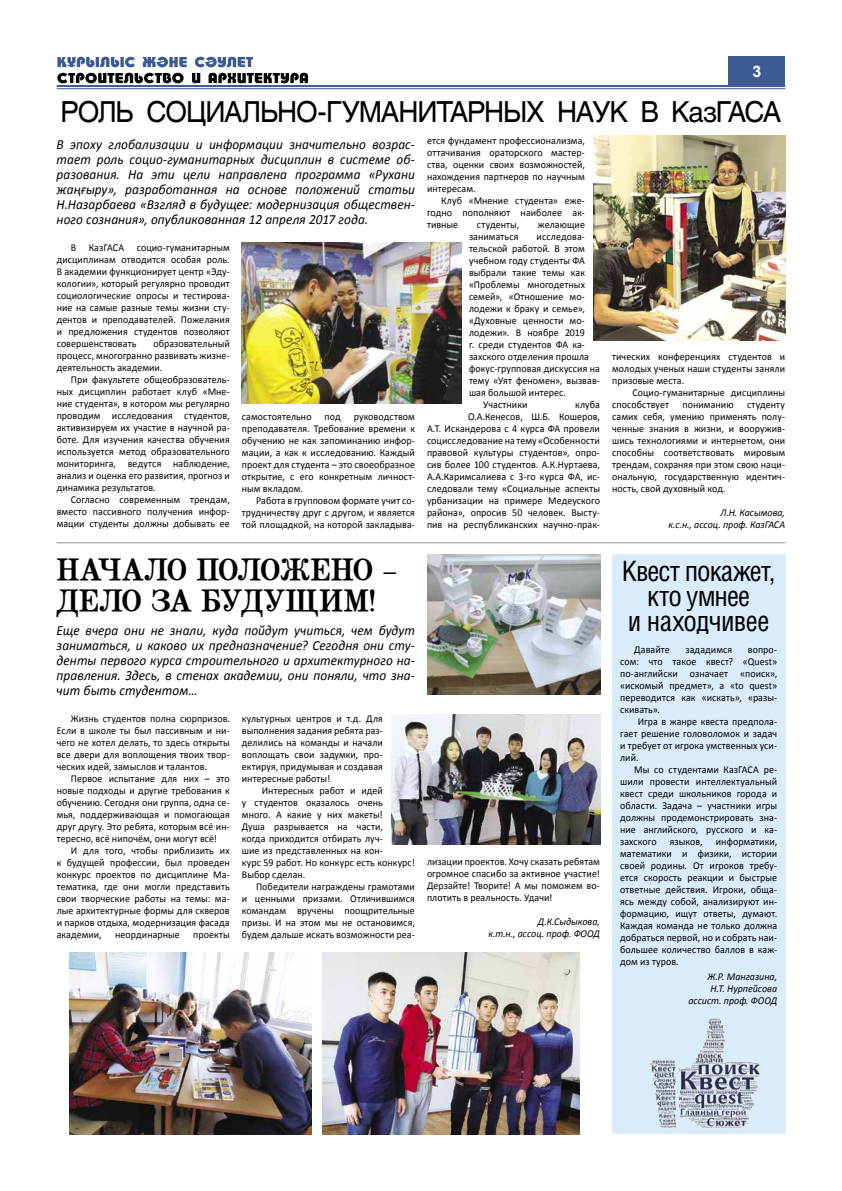
<style>
.page{position:relative;width:842px;height:1191px;background:#fff}
.page>*{position:absolute;margin:0;border:0;box-sizing:border-box;transform-origin:0 0}
.t1{font:700 30px/31px "Century.kz";letter-spacing:-.01em;color:#000}
.t2{font:29px "AG Helvetica Cyr Roman";letter-spacing:-.04em;color:#000;scale:.96 1}
.t3{font:27px/25px "AG Letterica Condensed C";letter-spacing:-.03em;color:#000;text-align:center}
.t4{font:700 16px "Arial";color:#fff}
.t5{font:italic 14px/15px "Calibri";letter-spacing:.005em;color:#000;text-align:justify;scale:.95 1}
.t6{font:10.5px/12px "Calibri";letter-spacing:.005em;color:#000;text-align:justify;scale:.95 1}
.t7{font:italic 10.5px/12px "Calibri";color:#000;text-align:right;scale:.95 1}
.s1{font-family:"Minion Pro";font-weight:400}
</style>
<div class="page">
<div style="left:729px;top:57px;width:56px;height:28px;background:#3e5a93"></div>
<svg style="left:57px;top:73px;width:251px;height:10px"></svg>
<svg style="left:57px;top:57px;width:196px;height:10px"></svg>
<hr style="left:57px;top:85px;width:728px;height:2px;background:#3e5a93">
<hr style="left:57px;top:88px;width:728px;height:1px;background:#3e5a93">
<div style="left:612px;top:554px;width:173px;height:580px;background:#daebfa"></div>
<hr style="left:57px;top:542px;width:728px;height:1px;background:#939393">
<img style="left:594px;top:136px;width:191px;height:204px">
<img style="left:242px;top:243px;width:219px;height:160px">
<img style="left:650px;top:1017px;width:112px;height:111px">
<img style="left:323px;top:952px;width:257px;height:182px">
<img style="left:427px;top:554px;width:173px;height:140px">
<img style="left:70px;top:952px;width:242px;height:182px">
<img style="left:392px;top:714px;width:208px;height:130px">
<h3 class="t4" style="left:753px;top:60px;width:10px">3</h3>
<h2 class="t2" style="left:61px;top:96px;width:752px">РОЛЬ СОЦИАЛЬНО-ГУМАНИТАРНЫХ НАУК В КазГАСА</h2>
<p class="t5" style="left:57px;top:137px;width:379px">В эпоху глобализации и информации значительно возрас&shy;тает роль социо-гуманитарных дисциплин в системе об&shy;разования. На эти цели направлена программа «Рухани жаңғыру», разработанная на основе положений статьи Н.Назарбаева «Взгляд в будущее: модернизация обществен&shy;ного сознания», опубликованная 12 апреля 2017 года.</p>
<p class="t6" style="left:57px;top:241px;width:184px;text-indent:14px">В КазГАСА социо-гуманитарным дисциплинам отводится особая роль.<br>В академии функционирует центр «Эду&shy;кологии», который регулярно проводит социологические опросы и тестирова&shy;ние на самые разные темы жизни сту&shy;дентов и преподавателей. Пожелания и предложения студентов позволяют совершенствовать</p>
<p class="t6" style="left:57px;top:337px;width:184px;text-indent:97px">образовательный процесс, многогранно развивать жизне&shy;деятельность академии.</p>
<p class="t6" style="left:57px;top:373px;width:184px;text-indent:14px">При факультете общеобразователь&shy;ных дисциплин работает клуб «Мне&shy;ние студента», в котором мы регулярно проводим исследования студентов, активизируем их участие в научной ра&shy;боте. Для изучения качества обучения используется метод образовательного мониторинга, ведутся наблюдение, анализ и оценка его развития, прогноз и динамика результатов.</p>
<p class="t6" style="left:57px;top:493px;width:184px;text-indent:14px">Согласно современным трендам, вместо пассивного получения инфор&shy;мации студенты должны добывать ее</p>
<p class="t6" style="left:242px;top:410px;width:184px">самостоятельно под руководством преподавателя. Требование времени к обучению не как запоминанию инфор&shy;мации, а как к исследованию. Каждый проект для студента – это своеобразное открытие, с его конкретным личност&shy;ным вкладом.</p>
<p class="t6" style="left:242px;top:494px;width:184px;text-indent:14px">Работа в групповом формате учит со&shy;трудничеству друг с другом, и является той площадкой, на которой закладыва-</p>
<p class="t6" style="left:427px;top:134px;width:168px">ется фундамент профессионализма, оттачивания ораторского мастер&shy;ства, оценки своих возможностей, нахождения партнеров по научным интересам.</p>
<p class="t6" style="left:427px;top:194px;width:168px;text-indent:14px">Клуб «Мнение студента» еже&shy;годно пополняют наиболее ак&shy;тивные</p>
<p class="t6" style="left:477px;top:218px;width:46px">студенты,</p>
<p class="t6" style="left:538px;top:218px;width:51px">желающие</p>
<p class="t6" style="left:469px;top:230px;width:54px">заниматься</p>
<p class="t6" style="left:537px;top:230px;width:52px">исследова-</p>
<p class="t6" style="left:469px;top:242px;width:124px">тельской работой. В этом</p>
<p class="t6" style="left:469px;top:254px;width:124px">учебном году студенты ФА</p>
<p class="t6" style="left:469px;top:266px;width:124px">выбрали такие темы как</p>
<p class="t6" style="left:469px;top:278px;width:124px">«Проблемы многодетных</p>
<p class="t6" style="left:469px;top:290px;width:124px">семей», «Отношение мо-</p>
<p class="t6" style="left:469px;top:302px;width:124px">лодежи к браку и семье»,</p>
<p class="t6" style="left:469px;top:314px;width:124px">«Духовные ценности мо-</p>
<p class="t6" style="left:469px;top:326px;width:124px">лодежи». В ноябре 2019</p>
<p class="t6" style="left:469px;top:338px;width:124px">г. среди студентов ФА ка-</p>
<p class="t6" style="left:469px;top:350px;width:128px">захского отделения прошла</p>
<p class="t6" style="left:469px;top:362px;width:139px">фокус-групповая дискуссия на</p>
<p class="t6" style="left:469px;top:374px;width:139px">тему «Уят феномен», вызвав-</p>
<p class="t6" style="left:469px;top:386px;width:104px">шая большой интерес.</p>
<p class="t6" style="left:483px;top:398px;width:48px">Участники</p>
<p class="t6" style="left:427px;top:398px;width:184px;text-align:right">клуба<br>О.А.Кенесов, Ш.Б. Кошеров,<br>А.Т. Искандерова с 4 курса ФА провели социсследование на тему «Особенности правовой культуры студентов», опро&shy;сив более 100 студентов. А.К.Нуртаева, А.А.Каримсалиева с 3-го курса ФА, ис&shy;следовали тему «Социальные аспекты урбанизации на примере Медеуского района», опросив 50 человек. Высту&shy;пив на республиканских научно-прак-</p>
<p class="t6" style="left:612px;top:350px;width:184px">тических конференциях студентов и молодых ученых наши студенты заняли призовые места.</p>
<p class="t6" style="left:612px;top:386px;width:184px;text-indent:20px">Социо-гуманитарные дисциплины способствует</p>
<p class="t6" style="left:612px;top:398px;width:184px;text-indent:135px">студенту самих себя, умению применять полу&shy;ченные знания в жизни, и вооружив&shy;шись технологиями и интернетом, они способны соответствовать мировым трендам, сохраняя при этом свою наци&shy;ональную, государственную идентич&shy;ность, свой духовный код.</p>
<p class="t7" style="left:669px;top:506px;width:124px">Л.Н. Касымова,<br>к.с.н., ассоц. проф. КазГАСА</p>
<p class="t6" style="left:683px;top:398px;width:55px">пониманию</p>
<h1 class="t1" style="left:56px;top:553px;width:343px">НАЧАЛО ПОЛОЖЕНО <span class="s1">–<br></span>ДЕЛО ЗА БУДУЩИМ!</h1>
<h3 class="t3" style="left:622px;top:558px;width:155px">Квест покажет, кто умнее<br>и находчивее</h3>
<p class="t5" style="left:57px;top:623px;width:379px">Еще вчера они не знали, куда пойдут учиться, чем будут заниматься, и каково их предназначение? Сегодня они сту&shy;денты первого курса строительного и архитектурного на&shy;правления. Здесь, в стенах академии, они поняли, что зна&shy;чит быть студентом…</p>
<p class="t6" style="left:634px;top:643px;width:39px">Давайте</p>
<p class="t6" style="left:685px;top:643px;width:51px">зададимся</p>
<p class="t6" style="left:620px;top:643px;width:167px;text-indent:128px">вопро&shy;сом: что такое квест? «Quest» по-английски означает «поиск», «искомый предмет», а «to quest» переводится как «искать», «разы&shy;скивать».</p>
<p class="t6" style="left:620px;top:715px;width:167px;text-indent:18px">Игра в жанре квеста предпола&shy;гает решение головоломок и задач и требует от игрока умственных уси&shy;лий.</p>
<p class="t6" style="left:620px;top:763px;width:167px;text-indent:14px">Мы со студентами КазГАСА ре&shy;шили провести интеллектуальный квест среди школьников города и области. Задача – участники игры должны продемонстрировать зна&shy;ние английского, русского и ка&shy;захского</p>
<p class="t6" style="left:57px;top:712px;width:184px;text-indent:14px">Жизнь студентов полна сюрпризов.<br>Если в школе ты был пассивным и ни&shy;чего не хотел делать, то здесь открыты все двери для воплощения твоих твор&shy;ческих идей, замыслов и талантов.</p>
<p class="t6" style="left:57px;top:772px;width:184px;text-indent:14px">Первое испытание для них – это новые подходы и другие требования к обучению. Сегодня они группа, одна се&shy;мья, поддерживающая и помогающая друг другу. Это ребята, которым всё ин&shy;тересно, всё нипочём, они могут всё!</p>
<p class="t6" style="left:57px;top:844px;width:184px;text-indent:14px">И для того, чтобы приблизить их к будущей профессии, был проведен конкурс проектов по дисциплине Ма&shy;тематика, где они могли представить свои творческие работы на темы: ма&shy;лые архитектурные формы для скверов и парков отдыха, модернизация фасада академии,</p>
<p class="t6" style="left:242px;top:712px;width:150px">культурных центров и т.д. Для выполнения задания ребята раз&shy;делились на команды и начали воплощать свои задумки, про&shy;ектируя, придумывая и создавая интересные работы!</p>
<p class="t6" style="left:242px;top:784px;width:184px;text-align:left;text-indent:20px">Интересных работ и идей<br>у студентов оказалось очень<br>много. А какие у них макеты!<br>Душа разрывается на части,<br>когда приходится отбирать луч-<br>шие из представленных на кон-<br>курс 59 работ. Но конкурс есть конкурс!<br>Выбор сделан.</p>
<p class="t6" style="left:242px;top:880px;width:184px;text-indent:14px">Победители награждены грамотами и ценными призами. Отличившимся командам вручены поощрительные призы. И на этом мы не остановимся, будем дальше искать возможности реа-</p>
<p class="t6" style="left:620px;top:835px;width:167px;text-indent:96px">информатики, математики и физики, истории своей родины. От игроков требу&shy;ется скорость реакции и быстрые ответные действия. Игроки, обща&shy;ясь между собой, анализируют ин&shy;формацию, ищут ответы, думают.<br>Каждая команда не только должна добраться первой, но и собрать наи&shy;большее количество баллов в каж&shy;дом из туров.</p>
<p class="t7" style="left:688px;top:969px;width:95px">Ж.Р. Мангазина,<br>Н.Т. Нурпейсова ассист. проф. ФООД</p>
<p class="t6" style="left:670px;top:835px;width:36px">языков,</p>
<p class="t6" style="left:427px;top:856px;width:184px">лизации проектов. Хочу сказать ребятам огромное спасибо за активное участие!<br>Дерзайте! Творите! А мы поможем во&shy;плотить в реальность. Удачи!</p>
<p class="t7" style="left:488px;top:915px;width:119px">Д.К.Сыдыкова,<br>к.т.н., ассоц. проф. ФООД</p>
<p class="t6" style="left:115px;top:928px;width:70px">неординарные</p>
<p class="t6" style="left:193px;top:928px;width:40px">проекты</p>
</div>
